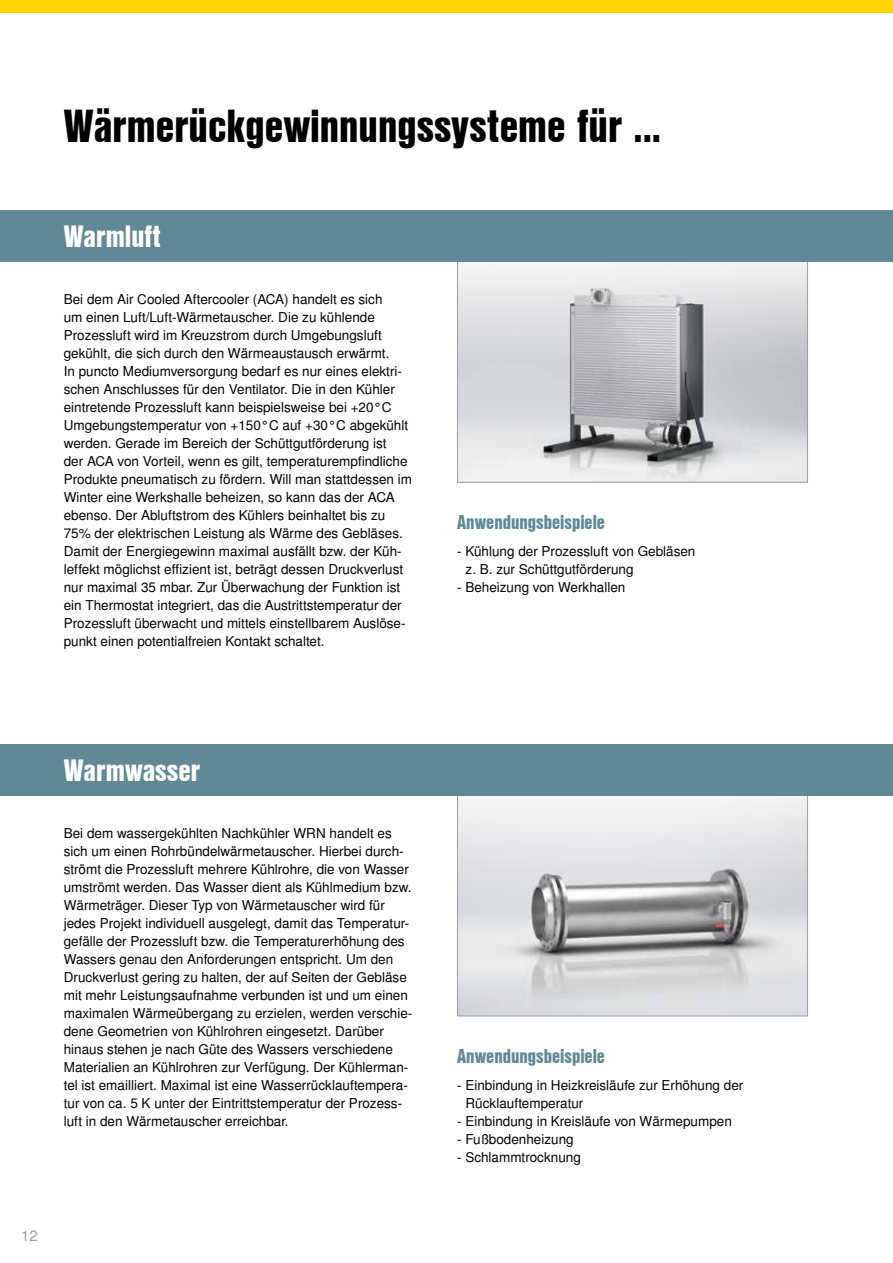
<style>
.page{position:relative;width:893px;height:1263px;background:#fff}
.page>*{position:absolute;margin:0;border:0;box-sizing:border-box;transform-origin:0 0}
.t1{font:45px "Nimbus San L Bla Con";color:#000}
.t2{font:30px "Nimbus San L Bla Con";color:#fff}
.t3{font:19.5px "Nimbus San L Bla Con";color:#608995}
.t4{font:15px "Nimbus San L";color:#9c9d9d}
.t5{font:13.5px/18px "Nimbus San L";color:#000}
</style>
<div class="page">
<div style="left:0;top:0;width:893px;height:13px;background:#ffd500"></div>
<img style="left:459px;top:261px;width:347px;height:220px">
<div style="left:0;top:210px;width:893px;height:51px;background:#608995"></div>
<img style="left:459px;top:795px;width:347px;height:219px">
<div style="left:0;top:744px;width:893px;height:51px;background:#608995"></div>
<h1 class="t1" style="left:64px;top:92px;width:599px">Wärmerückgewinnungssysteme für ...</h1>
<h2 class="t2" style="left:64px;top:214px;width:99px">Warmluft</h2>
<p class="t5" style="left:64px;top:291px;width:350px">Bei dem Air Cooled Aftercooler (ACA) handelt es sich<br>um einen Luft/Luft-Wärmetauscher. Die zu kühlende Prozessluft wird im Kreuzstrom durch Umgebungsluft gekühlt, die sich durch den Wärmeaustausch erwärmt.<br>In puncto Mediumversorgung bedarf es nur eines elektri&shy;schen Anschlusses für den Ventilator. Die in den Kühler eintretende Prozessluft kann beispielsweise bei +20°C Umgebungstemperatur von +150°C auf +30°C abgekühlt werden. Gerade im Bereich der Schüttgutförderung ist<br>der ACA von Vorteil, wenn es gilt, temperaturempfindliche Produkte pneumatisch zu fördern. Will man stattdessen im Winter eine Werkshalle beheizen, so kann das der ACA ebenso. Der Abluftstrom des Kühlers beinhaltet bis zu 75% der elektrischen Leistung als Wärme des Gebläses.<br>Damit der Energiegewinn maximal ausfällt bzw. der Küh&shy;leffekt möglichst effizient ist, beträgt dessen Druckverlust nur maximal 35 mbar. Zur Überwachung der Funktion ist ein Thermostat integriert, das die Austrittstemperatur der Prozessluft überwacht und mittels einstellbarem Auslöse&shy;punkt einen potentialfreien Kontakt schaltet.</p>
<h3 class="t3" style="left:457px;top:508px;width:149px">Anwendungsbeispiele</h3>
<p class="t5" style="left:466px;top:543px;width:231px;text-indent:-9px">- Kühlung der Prozessluft von Gebläsen z. B. zur Schüttgutförderung</p>
<p class="t5" style="left:457px;top:579px;width:170px">- Beheizung von Werkhallen</p>
<h2 class="t2" style="left:64px;top:748px;width:138px">Warmwasser</h2>
<p class="t5" style="left:64px;top:825px;width:350px">Bei dem wassergekühlten Nachkühler WRN handelt es sich um einen Rohrbündelwärmetauscher. Hierbei durch&shy;strömt die Prozessluft mehrere Kühlrohre, die von Wasser umströmt werden. Das Wasser dient als Kühlmedium bzw.<br>Wärmeträger. Dieser Typ von Wärmetauscher wird für jedes Projekt individuell ausgelegt, damit das Temperatur&shy;gefälle der Prozessluft bzw. die Temperaturerhöhung des Wassers genau den Anforderungen entspricht. Um den Druckverlust gering zu halten, der auf Seiten der Gebläse mit mehr Leistungsaufnahme verbunden ist und um einen maximalen Wärmeübergang zu erzielen, werden verschie&shy;dene Geometrien von Kühlrohren eingesetzt. Darüber hinaus stehen je nach Güte des Wassers verschiedene Materialien an Kühlrohren zur Verfügung. Der Kühlerman&shy;tel ist emailliert. Maximal ist eine Wasserrücklauftempera&shy;tur von ca. 5 K unter der Eintrittstemperatur der Prozess&shy;luft in den Wärmetauscher erreichbar.</p>
<p class="t4" style="left:21px;top:1226px;width:18px">12</p>
<h3 class="t3" style="left:457px;top:1042px;width:149px">Anwendungsbeispiele</h3>
<p class="t5" style="left:466px;top:1077px;width:279px;text-indent:-9px">- Einbindung in Heizkreisläufe zur Erhöhung der<br>Rücklauftemperatur</p>
<p class="t5" style="left:457px;top:1113px;width:276px">- Einbindung in Kreisläufe von Wärmepumpen</p>
<p class="t5" style="left:457px;top:1131px;width:118px">- Fußbodenheizung</p>
<p class="t5" style="left:457px;top:1149px;width:125px">- Schlammtrocknung</p>
</div>
